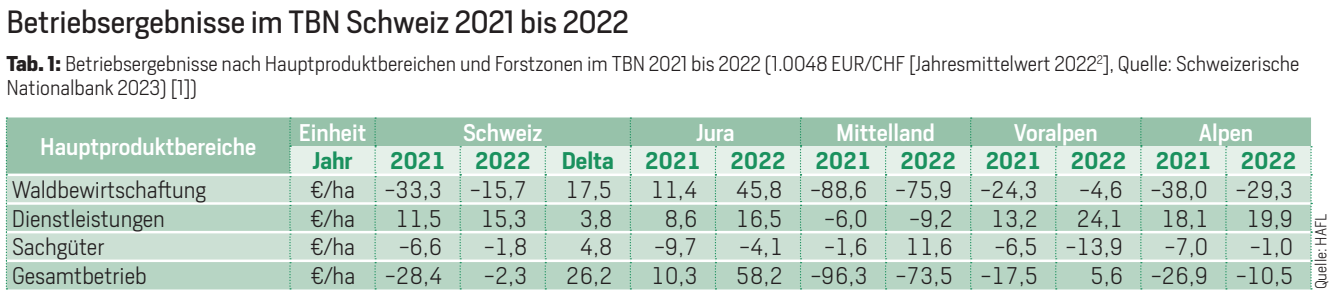
<style>
.page{position:relative;width:1333px;height:298px;background:#fff}
.page>*{position:absolute;margin:0;border:0;box-sizing:border-box;transform-origin:0 0}
.t1{font:30px "Heron Sans";color:#231f20}
.t2{font:300 22.5px "Heron Sans";color:#231f20}
.t3{font:500 22.5px "Heron Sans";color:#fff}
.t4{font:600 22.5px "Heron Sans";color:#1a915e}
.t5{font:300 20px/24px "Heron Sans";color:#231f20}
.t6{font:300 15px "Heron Sans";color:#231f20}
.s1{font-weight:700}
</style>
<div class="page">
<div style="left:7px;top:117px;width:1303px;height:56px;background:#97c2aa"></div>
<div style="left:291px;top:146px;width:1019px;height:27px;background:#e5f0e9"></div>
<div style="left:7px;top:176px;width:1303px;height:26px;background:#cce0d4"></div>
<svg style="left:7px;top:204px;width:1303px;height:85px;background:#bed9c9"></svg>
<svg style="left:6px;top:117px;width:1px;height:172px"></svg>
<svg style="left:289px;top:117px;width:2px;height:172px"></svg>
<svg style="left:1310px;top:146px;width:1px;height:143px"></svg>
<hr style="left:290px;top:173px;width:85px;height:3px;background:#fff">
<hr style="left:7px;top:202px;width:283px;height:2px;background:#fff">
<hr style="left:290px;top:202px;width:85px;height:2px;background:#fff">
<hr style="left:7px;top:231px;width:283px;height:2px;background:#fff">
<hr style="left:290px;top:231px;width:85px;height:2px;background:#fff">
<hr style="left:375px;top:231px;width:85px;height:2px;background:#fff">
<hr style="left:460px;top:231px;width:85px;height:2px;background:#fff">
<hr style="left:545px;top:231px;width:85px;height:2px;background:#fff">
<hr style="left:630px;top:231px;width:85px;height:2px;background:#fff">
<hr style="left:715px;top:231px;width:85px;height:2px;background:#fff">
<hr style="left:800px;top:231px;width:85px;height:2px;background:#fff">
<hr style="left:885px;top:231px;width:85px;height:2px;background:#fff">
<hr style="left:970px;top:231px;width:85px;height:2px;background:#fff">
<hr style="left:1055px;top:231px;width:85px;height:2px;background:#fff">
<hr style="left:1140px;top:231px;width:85px;height:2px;background:#fff">
<hr style="left:1225px;top:231px;width:85px;height:2px;background:#fff">
<hr style="left:7px;top:259px;width:283px;height:3px;background:#fff">
<hr style="left:290px;top:259px;width:85px;height:3px;background:#fff">
<hr style="left:375px;top:259px;width:85px;height:3px;background:#fff">
<svg style="left:374px;top:117px;width:2px;height:172px"></svg>
<hr style="left:460px;top:259px;width:85px;height:3px;background:#fff">
<svg style="left:459px;top:146px;width:2px;height:143px"></svg>
<hr style="left:545px;top:259px;width:85px;height:3px;background:#fff">
<svg style="left:544px;top:146px;width:2px;height:143px"></svg>
<hr style="left:630px;top:259px;width:85px;height:3px;background:#fff">
<svg style="left:629px;top:117px;width:2px;height:172px"></svg>
<hr style="left:715px;top:259px;width:85px;height:3px;background:#fff">
<svg style="left:714px;top:146px;width:2px;height:143px"></svg>
<hr style="left:800px;top:259px;width:85px;height:3px;background:#fff">
<svg style="left:799px;top:117px;width:2px;height:172px"></svg>
<hr style="left:885px;top:259px;width:85px;height:3px;background:#fff">
<svg style="left:885px;top:146px;width:1px;height:143px"></svg>
<hr style="left:970px;top:259px;width:85px;height:3px;background:#fff">
<svg style="left:970px;top:117px;width:1px;height:172px"></svg>
<hr style="left:1055px;top:259px;width:85px;height:3px;background:#fff">
<svg style="left:1055px;top:146px;width:1px;height:143px"></svg>
<hr style="left:1140px;top:259px;width:85px;height:3px;background:#fff">
<svg style="left:1140px;top:117px;width:1px;height:172px"></svg>
<hr style="left:1225px;top:259px;width:85px;height:3px;background:#fff">
<svg style="left:1225px;top:146px;width:1px;height:143px"></svg>
<h1 class="t1" style="left:6px;top:2px;width:623px">Betriebsergebnisse im TBN Schweiz 2021 bis 2022</h1>
<p class="t5" style="left:6px;top:51px;width:1294px"><span class="s1">Tab. 1:</span> Betriebsergebnisse nach Hauptproduktbereichen und Forstzonen im TBN 2021 bis 2022 (1.0048 EUR/CHF [Jahresmittelwert 2022<sup>2</sup>], Quelle: Schweizerische<br>Nationalbank 2023) [1])</p>
<p class="t3" style="left:40px;top:132px;width:218px">Hauptproduktbereiche</p>
<p class="t3" style="left:299px;top:118px;width:69px">Einheit</p>
<p class="t3" style="left:463px;top:118px;width:81px">Schweiz</p>
<p class="t3" style="left:696px;top:118px;width:40px">Jura</p>
<p class="t3" style="left:836px;top:118px;width:100px">Mittelland</p>
<p class="t3" style="left:1013px;top:118px;width:85px">Voralpen</p>
<p class="t3" style="left:1198px;top:118px;width:56px">Alpen</p>
<p class="t4" style="left:312px;top:146px;width:42px">Jahr</p>
<p class="t4" style="left:390px;top:146px;width:57px">2021</p>
<p class="t4" style="left:475px;top:146px;width:57px">2022</p>
<p class="t4" style="left:562px;top:146px;width:53px">Delta</p>
<p class="t4" style="left:645px;top:146px;width:57px">2021</p>
<p class="t4" style="left:730px;top:146px;width:57px">2022</p>
<p class="t4" style="left:815px;top:146px;width:57px">2021</p>
<p class="t4" style="left:900px;top:146px;width:57px">2022</p>
<p class="t4" style="left:985px;top:146px;width:57px">2021</p>
<p class="t4" style="left:1070px;top:146px;width:57px">2022</p>
<p class="t4" style="left:1155px;top:146px;width:57px">2021</p>
<p class="t4" style="left:1240px;top:146px;width:57px">2022</p>
<p class="t2" style="left:12px;top:176px;width:196px">Waldbewirtschaftung</p>
<p class="t2" style="left:310px;top:176px;width:46px">€/ha</p>
<p class="t2" style="left:385px;top:176px;width:144px">-33,3 -15,7</p>
<p class="t2" style="left:565px;top:176px;width:49px">17,5</p>
<p class="t2" style="left:650px;top:176px;width:49px">11,4</p>
<p class="t2" style="left:735px;top:176px;width:304px">45,8 -88,6 -75,9 -24,3</p>
<p class="t2" style="left:1079px;top:176px;width:215px">-4,6 -38,0 -29,3</p>
<p class="t2" style="left:12px;top:204px;width:155px">Dienstleistungen</p>
<p class="t2" style="left:310px;top:204px;width:46px">€/ha</p>
<p class="t2" style="left:395px;top:204px;width:49px">11,5</p>
<p class="t2" style="left:480px;top:204px;width:49px">15,3</p>
<p class="t2" style="left:579px;top:204px;width:35px">3,8</p>
<p class="t2" style="left:664px;top:204px;width:35px">8,6</p>
<p class="t2" style="left:735px;top:204px;width:49px">16,5</p>
<p class="t2" style="left:824px;top:204px;width:45px">-6,0</p>
<p class="t2" style="left:909px;top:204px;width:45px">-9,2</p>
<p class="t2" style="left:990px;top:204px;width:49px">13,2</p>
<p class="t2" style="left:1075px;top:204px;width:49px">24,1</p>
<p class="t2" style="left:1160px;top:204px;width:49px">18,1</p>
<p class="t2" style="left:1246px;top:204px;width:49px">19,9</p>
<p class="t2" style="left:12px;top:233px;width:94px">Sachgüter</p>
<p class="t2" style="left:310px;top:233px;width:46px">€/ha</p>
<p class="t2" style="left:399px;top:233px;width:45px">-6,6</p>
<p class="t2" style="left:484px;top:233px;width:45px">-1,8</p>
<p class="t2" style="left:579px;top:233px;width:35px">4,8</p>
<p class="t2" style="left:654px;top:233px;width:45px">-9,7</p>
<p class="t2" style="left:739px;top:233px;width:45px">-4,1</p>
<p class="t2" style="left:824px;top:233px;width:45px">-1,6</p>
<p class="t2" style="left:905px;top:233px;width:49px">11,6</p>
<p class="t2" style="left:995px;top:233px;width:130px">-6,5 -13,9</p>
<p class="t2" style="left:1165px;top:233px;width:45px">-7,0</p>
<p class="t2" style="left:1250px;top:233px;width:45px">-1,0</p>
<p class="t2" style="left:12px;top:261px;width:136px">Gesamtbetrieb</p>
<p class="t2" style="left:311px;top:261px;width:46px">€/ha</p>
<p class="t2" style="left:385px;top:261px;width:59px">-28,4</p>
<p class="t2" style="left:484px;top:261px;width:45px">-2,3</p>
<p class="t2" style="left:565px;top:261px;width:49px">26,2</p>
<p class="t2" style="left:650px;top:261px;width:49px">10,3</p>
<p class="t2" style="left:735px;top:261px;width:304px">58,2 -96,3 -73,5 -17,5</p>
<p class="t2" style="left:1090px;top:261px;width:205px">5,6 -26,9 -10,5</p>
<p class="t6" style="left:1311px;top:289px;width:77px;rotate:-90deg">Quelle: HAFL</p>
</div>
